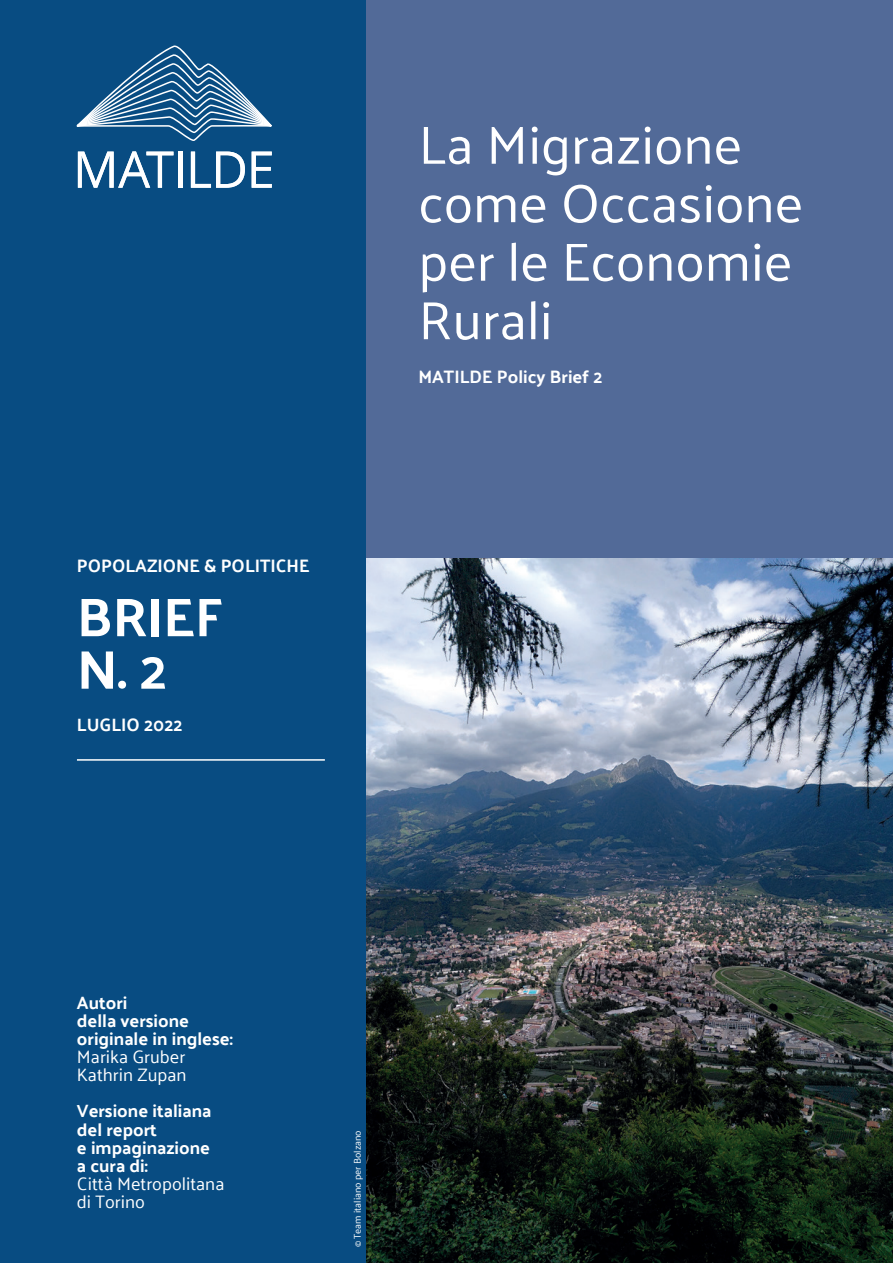
<style>
.page{position:relative;width:893px;height:1263px;background:#fff}
.page>*{position:absolute;margin:0;border:0;box-sizing:border-box;transform-origin:0 0}
.t1{font:700 54.75px/52.5px "Palanquin";color:#fff}
.t2{font:54px/58.5px "Palanquin";color:#fff}
.t3{font:700 18px/18px "Palanquin";color:#fff}
.t4{font:18px/18px "Palanquin";color:#fff}
.t5{font:9.75px "Palanquin";color:#fff}
.s1{font-size:7.5px}
</style>
<div class="page">
<div style="left:366px;top:0;width:527px;height:559px;background:#526a98"></div>
<img style="left:366px;top:559px;width:527px;height:704px">
<div style="left:0;top:0;width:366px;height:1263px;background:#084c82"></div>
<svg style="left:77px;top:45px;width:195px;height:96px"></svg>
<svg style="left:78px;top:151px;width:95px;height:37px"></svg>
<hr style="left:178px;top:152px;width:4px;height:36px;background:#fff">
<svg style="left:191px;top:152px;width:54px;height:36px"></svg>
<svg style="left:252px;top:152px;width:20px;height:36px"></svg>
<hr style="left:77px;top:759px;width:248px;height:2px;background:#fff">
<p class="t3" style="left:77px;top:556px;width:234px">POPOLAZIONE &amp; POLITICHE</p>
<h1 class="t1" style="left:77px;top:591px;width:147px">BRIEF<br>N. 2</h1>
<p class="t3" style="left:77px;top:716px;width:107px">LUGLIO 2022</p>
<h2 class="t2" style="left:418px;top:116px;width:386px">La Migrazione come Occasione per le Economie<br>Rurali</h2>
<p class="t3" style="left:418px;top:367px;width:186px">MATILDE Policy Brief 2</p>
<p class="t3" style="left:77px;top:994px;width:157px">Autori<br>della versione originale in inglese:</p>
<p class="t4" style="left:77px;top:1048px;width:111px">Marika Gruber<br>Kathrin Zupan</p>
<p class="t3" style="left:77px;top:1102px;width:136px">Versione italiana del report<br>e impaginazione a cura di:</p>
<p class="t4" style="left:77px;top:1174px;width:149px">Città Metropolitana di Torino</p>
<p class="t5" style="left:352px;top:1247px;width:118px;rotate:-90deg"><span class="s1">©</span> Team italiano per Bolzano</p>
</div>
